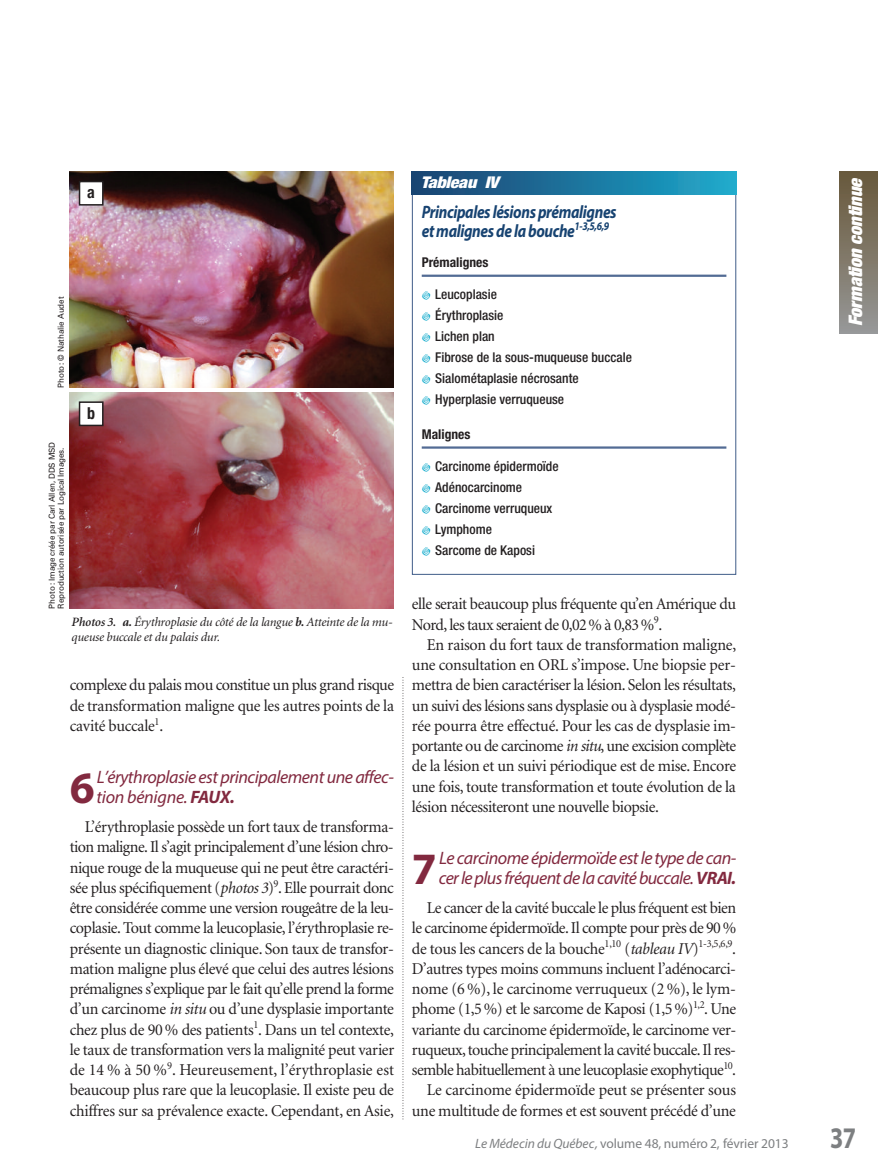
<style>
.page{position:relative;width:878px;height:1175px;background:#fff}
.page>*{position:absolute;margin:0;border:0;box-sizing:border-box;transform-origin:0 0}
.t1{font:700 45px "Myriad Pro";color:#82293f}
.t2{font:700 30px "Myriad Pro";color:#7d7f81;scale:.8 1}
.t3{font:italic 900 expanded 18.75px "Helvetica Neue";color:#fff}
.t4{font:italic 18px/20.2px "Myriad Pro";letter-spacing:-.03em;color:#82293f}
.t5{font:italic 700 18px/19.5px "Myriad Pro";letter-spacing:-.025em;color:#174371;scale:.85 1}
.t6{font:16.5px/20.2px "Minion";letter-spacing:-.03em;color:#231f20;text-align:justify}
.t7{font:700 condensed 16.5px "Helvetica Neue";color:#231f20}
.t8{font:italic 900 condensed 16.2px "Helvetica Neue";letter-spacing:-.015em;color:#fff;scale:1.11 1}
.t9{font:500 condensed 13.5px/21px "Helvetica Neue";color:#231f20}
.t10{font:13.5px "Myriad Pro";letter-spacing:-.005em;color:#7d7f81}
.t11{font:700 condensed 13.5px "Helvetica Neue";color:#231f20}
.t12{font:italic 12.75px/15px "Minion";letter-spacing:-.015em;color:#231f20}
.t13{font:8.25px/9px "Univers";letter-spacing:-.01em;color:#231f20}
.s1{font-weight:600}
.s2{font-weight:700}
.s3{font-style:italic}
</style>
<div class="page">
<svg style="left:402px;top:677px;width:1px;height:443px"></svg>
<div style="left:839px;top:172px;width:39px;height:162px;background:linear-gradient(to bottom,#68583a,#969797)"></div>
<hr style="left:422px;top:274px;width:304px;height:3px;background:#526b94">
<hr style="left:422px;top:446px;width:304px;height:2px;background:#526b94">
<div style="left:412px;top:172px;width:324px;height:22px;background:linear-gradient(to right,#1b4170,#1ea9cb)"></div>
<img style="left:70px;top:172px;width:324px;height:216px">
<div style="left:80px;top:182px;width:23px;height:23px;background:#fff"></div>
<div style="left:79px;top:181px;width:25px;height:25px;border:2px solid #231f20"></div>
<img style="left:70px;top:392px;width:324px;height:216px">
<div style="left:80px;top:402px;width:23px;height:23px;background:#fff"></div>
<div style="left:79px;top:401px;width:25px;height:25px;border:2px solid #231f20"></div>
<p class="t7" style="left:87px;top:187px;width:9px">a</p>
<p class="t13" style="left:57px;top:388px;width:93px;rotate:-90deg">Photo : © Nathalie Audet</p>
<p class="t13" style="left:48px;top:608px;width:168px;rotate:-90deg">Photo : Image créée par Carl Allen, DDS MSD<br>Reproduction autorisée par Logical Images.</p>
<p class="t7" style="left:87px;top:407px;width:10px">b</p>
<p class="t12" style="left:71px;top:616px;width:323px"><span class="s1">Photos 3.</span> <span class="s2">a.</span> Érythroplasie du côté de la langue <span class="s2">b.</span> Atteinte de la mu&shy;queuse buccale et du palais dur.</p>
<p class="t6" style="left:70px;top:676px;width:326px">complexe du palais mou constitue un plus grand risque de transformation maligne que les autres points de la cavité buccale<sup>1</sup>.</p>
<h1 class="t1" style="left:70px;top:771px;width:26px">6</h1>
<p class="t4" style="left:97px;top:768px;width:299px">L’érythroplasie est principalement une affec&shy;tion bénigne. <span class="s2">FAUX.</span></p>
<p class="t6" style="left:70px;top:818px;width:326px;text-indent:15px">L’érythroplasie possède un fort taux de transforma&shy;tion maligne. Il s’agit principalement d’une lésion chro&shy;nique rouge de la muqueuse qui ne peut être caractéri&shy;sée plus spécifiquement (<span class="s3">photos 3</span>)<sup>9</sup>. Elle pourrait donc être considérée comme une version rougeâtre de la leu&shy;coplasie. Tout comme la leucoplasie, l’érythroplasie re&shy;présente un diagnostic clinique. Son taux de transfor&shy;mation maligne plus élevé que celui des autres lésions prémalignes s’explique par le fait qu’elle prend la forme d’un carcinome <span class="s3">in situ</span> ou d’une dysplasie importante chez plus de 90 % des patients<sup>1</sup>. Dans un tel contexte, le taux de transformation vers la malignité peut varier de 14 % à 50 %<sup>9</sup>. Heureusement, l’érythroplasie est beaucoup plus rare que la leucoplasie. Il existe peu de chiffres sur sa prévalence exacte. Cependant, en Asie,</p>
<p class="t8" style="left:421px;top:177px;width:71px">Tableau IV</p>
<p class="t5" style="left:421px;top:203px;width:231px">Principales lésions prémalignes et malignes de la bouche<sup>1-3,5,6,9</sup></p>
<p class="t11" style="left:422px;top:257px;width:68px">Prémalignes</p>
<p class="t9" style="left:435px;top:285px;width:198px">Leucoplasie<br>Érythroplasie<br>Lichen plan<br>Fibrose de la sous-muqueuse buccale<br>Sialométaplasie nécrosante<br>Hyperplasie verruqueuse</p>
<p class="t11" style="left:422px;top:429px;width:50px">Malignes</p>
<p class="t9" style="left:435px;top:457px;width:125px">Carcinome épidermoïde<br>Adénocarcinome<br>Carcinome verruqueux<br>Lymphome<br>Sarcome de Kaposi</p>
<p class="t6" style="left:412px;top:595px;width:325px">elle serait beaucoup plus fréquente qu’en Amé ri que du<br>Nord, les taux seraient de 0,02 % à 0,83 %<sup>9</sup>.</p>
<p class="t6" style="left:412px;top:635px;width:326px;text-indent:15px">En raison du fort taux de transformation maligne, une consultation en ORL s’impose. Une biopsie per&shy;mettra de bien caractériser la lésion. Selon les résultats, un suivi des lésions sans dysplasie ou à dysplasie modé&shy;rée pourra être effectué. Pour les cas de dysplasie im&shy;portante ou de carcinome <span class="s3">in situ</span>, une excision complète de la lésion et un suivi périodique est de mise. Encore une fois, toute transformation et toute évolution de la lésion nécessiteront une nouvelle biopsie.</p>
<h1 class="t1" style="left:412px;top:852px;width:26px">7</h1>
<p class="t4" style="left:439px;top:849px;width:299px">Le carcinome épidermoïde est le type de can&shy;cer le plus fréquent de la cavité buccale. <span class="s2">VRAI.</span></p>
<p class="t6" style="left:412px;top:899px;width:326px;text-align:right">Le cancer de la cavité buccale le plus fréquent est bien<br>le carcinome épidermoïde. Il compte pour près de 90 % de tous les cancers de la bouche<sup>1,10</sup> (<span class="s3">tableau IV</span>)<sup>1-3,5,6,9</sup>.<br>D’au tres types moins communs incluent l’adénocarci&shy;nome (6 %), le carcinome verruqueux (2 %), le lym&shy;phome (1,5 %) et le sarcome de Kaposi (1,5 %)<sup>1,2</sup>. Une variante du carcinome épidermoïde, le carcinome ver&shy;ruqueux, touche principalement la cavité buccale. Il res&shy;semble habituellement à une leucoplasie exophytique<sup>10</sup>.<br>Le carcinome épidermoïde peut se présenter sous une multitude de formes et est souvent précédé d’une</p>
<p class="t10" style="left:475px;top:1138px;width:315px"><span class="s3">Le Médecin du Québec,</span> volume 48, numéro 2, février 2013</p>
<p class="t3" style="left:848px;top:326px;width:151px;rotate:-90deg">Formation continue</p>
<h2 class="t2" style="left:830px;top:1126px;width:34px">37</h2>
</div>
